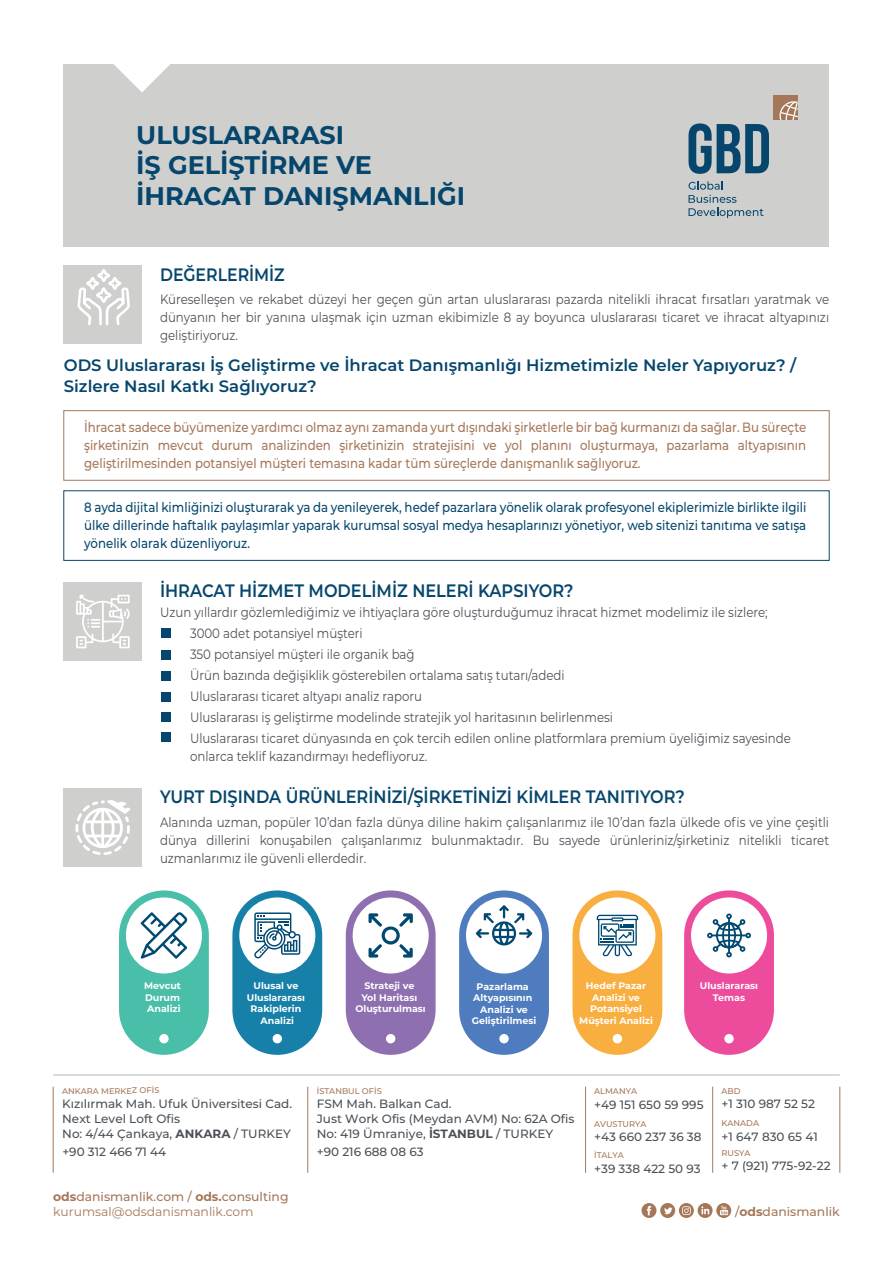
<style>
.page{position:relative;width:893px;height:1263px;background:#fff}
.page>*{position:absolute;margin:0;border:0;box-sizing:border-box;transform-origin:0 0}
.t1{font:700 25.5px/30.6px "Montserrat";color:#06466d}
.t2{font:600 18px "Montserrat";color:#06466d;scale:.9 1}
.t3{font:600 18px "Montserrat";color:#06466d;scale:.87 1}
.t4{font:600 16.5px/21px "Montserrat";color:#06466d}
.t5{font:13.5px/21px "Montserrat";color:#4b5157;text-align:justify;scale:.87 1}
.t6{font:500 13.5px/18px "Montserrat";color:#a57759;text-align:justify;scale:.87 1}
.t7{font:500 13.5px/18px "Montserrat";color:#06466d;text-align:justify;scale:.87 1}
.t8{font:12.3px/14.9px "Montserrat";color:#a57759}
.t9{font:500 12.3px "Montserrat";color:#a57759}
.t10{font:500 12px/15px "Montserrat";color:#4b5157}
.t11{font:700 9.45px/11.4px "Montserrat";color:#fff;text-align:center}
.t12{font:500 8.25px "Montserrat";color:#a57759}
.s1{font-weight:700}
.s2{font-weight:500}
</style>
<div class="page">
<div style="left:64px;top:64px;width:765px;height:183px;background:#cfd0ce"></div>
<hr style="left:53px;top:1074px;width:787px;height:2px;background:#cfd0ce">
<svg style="left:641px;top:1203px;width:90px;height:15px"></svg>
<hr style="left:712px;top:1087px;width:1px;height:86px;background:#a57759">
<hr style="left:840px;top:1087px;width:1px;height:86px;background:#a57759">
<hr style="left:585px;top:1087px;width:1px;height:86px;background:#a57759">
<hr style="left:307px;top:1087px;width:1px;height:86px;background:#a57759">
<hr style="left:53px;top:1087px;width:1px;height:86px;background:#a57759">
<svg style="left:688px;top:181px;width:76px;height:37px"></svg>
<svg style="left:688px;top:123px;width:81px;height:51px"></svg>
<div style="left:773px;top:95px;width:25px;height:25px;background:#a57759"></div>
<svg style="left:779px;top:101px;width:19px;height:19px"></svg>
<div style="left:64px;top:265px;width:78px;height:78px;background:#cfd0ce"></div>
<div style="left:63px;top:410px;width:767px;height:71px;border:1px solid #a57759"></div>
<div style="left:63px;top:490px;width:767px;height:71px;border:1px solid #06466d"></div>
<div style="left:64px;top:582px;width:78px;height:79px;background:#cfd0ce"></div>
<div style="left:64px;top:788px;width:78px;height:79px;background:#cfd0ce"></div>
<div style="left:161px;top:629px;width:9px;height:9px;background:#06466d"></div>
<div style="left:161px;top:650px;width:9px;height:9px;background:#06466d"></div>
<div style="left:161px;top:671px;width:9px;height:9px;background:#06466d"></div>
<div style="left:161px;top:693px;width:9px;height:9px;background:#06466d"></div>
<div style="left:161px;top:712px;width:9px;height:9px;background:#06466d"></div>
<div style="left:161px;top:732px;width:9px;height:9px;background:#06466d"></div>
<svg style="left:114px;top:64px;width:56px;height:28px"></svg>
<div style="left:119px;top:890px;width:90px;height:165px;background:#49bea9;border-radius:45px"></div>
<div style="left:232px;top:890px;width:90px;height:165px;background:#1680a8;border-radius:45px"></div>
<div style="left:346px;top:890px;width:90px;height:165px;background:#8e6faf;border-radius:45px"></div>
<div style="left:459px;top:890px;width:90px;height:165px;background:#4f7cbe;border-radius:45px"></div>
<div style="left:572px;top:890px;width:90px;height:165px;background:#f9af40;border-radius:45px"></div>
<div style="left:160px;top:1035px;width:8px;height:8px;background:#fff;border-radius:50%"></div>
<div style="left:159px;top:1034px;width:10px;height:9px;border:2px solid #fff;border-radius:50%"></div>
<div style="left:273px;top:1035px;width:8px;height:8px;background:#fff;border-radius:50%"></div>
<div style="left:273px;top:1034px;width:9px;height:9px;border:2px solid #fff;border-radius:50%"></div>
<div style="left:387px;top:1035px;width:8px;height:8px;background:#fff;border-radius:50%"></div>
<div style="left:386px;top:1034px;width:9px;height:9px;border:2px solid #fff;border-radius:50%"></div>
<div style="left:500px;top:1035px;width:8px;height:8px;background:#fff;border-radius:50%"></div>
<div style="left:499px;top:1034px;width:10px;height:9px;border:2px solid #fff;border-radius:50%"></div>
<div style="left:613px;top:1035px;width:8px;height:8px;background:#fff;border-radius:50%"></div>
<div style="left:613px;top:1034px;width:9px;height:9px;border:2px solid #fff;border-radius:50%"></div>
<div style="left:126px;top:897px;width:76px;height:76px;background:#fff;border-radius:50%"></div>
<div style="left:239px;top:897px;width:76px;height:76px;background:#fff;border-radius:50%"></div>
<div style="left:353px;top:897px;width:76px;height:76px;background:#fff;border-radius:50%"></div>
<div style="left:466px;top:897px;width:76px;height:76px;background:#fff;border-radius:50%"></div>
<div style="left:579px;top:897px;width:76px;height:76px;background:#fff;border-radius:50%"></div>
<svg style="left:368px;top:913px;width:45px;height:45px"></svg>
<svg style="left:140px;top:912px;width:47px;height:47px"></svg>
<svg style="left:476px;top:905px;width:56px;height:41px"></svg>
<div style="left:684px;top:890px;width:90px;height:165px;background:#ed4c9c;border-radius:45px"></div>
<div style="left:725px;top:1035px;width:8px;height:8px;background:#fff;border-radius:50%"></div>
<div style="left:724px;top:1034px;width:10px;height:9px;border:2px solid #fff;border-radius:50%"></div>
<div style="left:691px;top:897px;width:76px;height:76px;background:#fff;border-radius:50%"></div>
<svg style="left:597px;top:915px;width:41px;height:41px"></svg>
<svg style="left:254px;top:912px;width:46px;height:46px"></svg>
<svg style="left:76px;top:595px;width:54px;height:53px"></svg>
<svg style="left:78px;top:269px;width:52px;height:56px"></svg>
<svg style="left:76px;top:800px;width:54px;height:55px"></svg>
<svg style="left:707px;top:913px;width:44px;height:44px"></svg>
<h1 class="t1" style="left:136px;top:118px;width:330px">ULUSLARARASI<br>İŞ GELİŞTİRME VE<br>İHRACAT DANIŞMANLIĞI</h1>
<h2 class="t3" style="left:160px;top:262px;width:145px">DEĞERLERİMİZ</h2>
<p class="t5" style="left:160px;top:289px;width:771px;line-height:18px">Küreselleşen ve rekabet düzeyi her geçen gün artan uluslararası pazarda nitelikli ihracat fırsatları yaratmak ve dünyanın her bir yanına ulaşmak için uzman ekibimizle 8 ay boyunca uluslararası ticaret ve ihracat altyapınızı geliştiriyoruz.</p>
<p class="t4" style="left:64px;top:353px;width:734px">ODS Uluslararası İş Geliştirme ve İhracat Danışmanlığı Hizmetimizle Neler Yapıyoruz? /<br>Sizlere Nasıl Katkı Sağlıyoruz?</p>
<p class="t6" style="left:84px;top:418px;width:832px">İhracat sadece büyümenize yardımcı olmaz aynı zamanda yurt dışındaki şirketlerle bir bağ kurmanızı da sağlar. Bu süreçte şirketinizin mevcut durum analizinden şirketinizin stratejisini ve yol planını oluşturmaya, pazarlama altyapısının geliştirilmesinden potansiyel müşteri temasına kadar tüm süreçlerde danışmanlık sağlıyoruz.</p>
<p class="t7" style="left:84px;top:497px;width:832px">8 ayda dijital kimliğinizi oluşturarak ya da yenileyerek, hedef pazarlara yönelik olarak profesyonel ekiplerimizle birlikte ilgili ülke dillerinde haftalık paylaşımlar yaparak kurumsal sosyal medya hesaplarınızı yönetiyor, web sitenizi tanıtıma ve satışa yönelik olarak düzenliyoruz.</p>
<h2 class="t2" style="left:160px;top:578px;width:461px">İHRACAT HİZMET MODELİMİZ NELERİ KAPSIYOR?</h2>
<p class="t5" style="left:190px;top:601px;width:692px;text-align:left;text-indent:-30px">Uzun yıllardır gözlemlediğimiz ve ihtiyaçlara göre oluşturduğumuz ihracat hizmet modelimiz ile sizlere; 3000 adet potansiyel müşteri<br>350 potansiyel müşteri ile organik bağ<br>Ürün bazında değişiklik gösterebilen ortalama satış tutarı/adedi<br>Uluslararası ticaret altyapı analiz raporu<br>Uluslararası iş geliştirme modelinde stratejik yol haritasının belirlenmesi<br>Uluslararası ticaret dünyasında en çok tercih edilen online platformlara premium üyeliğimiz sayesinde</p>
<p class="t5" style="left:190px;top:745px;width:274px">onlarca teklif kazandırmayı hedefliyoruz.</p>
<h2 class="t2" style="left:160px;top:784px;width:585px">YURT DIŞINDA ÜRÜNLERİNİZİ/ŞİRKETİNİZİ KİMLER TANITIYOR?</h2>
<p class="t5" style="left:160px;top:813px;width:771px;line-height:18px">Alanında uzman, popüler 10’dan fazla dünya diline hakim çalışanlarımız ile 10’dan fazla ülkede ofis ve yine çeşitli dünya dillerini konuşabilen çalışanlarımız bulunmaktadır. Bu sayede ürünleriniz/şirketiniz nitelikli ticaret uzmanlarımız ile güvenli ellerdedir.</p>
<p class="t11" style="left:144px;top:980px;width:38px;text-align:justify">Mevcut Durum Analizi</p>
<p class="t11" style="left:247px;top:980px;width:60px">Ulusal ve<br>Uluslararası<br>Rakiplerin<br>Analizi</p>
<p class="t11" style="left:356px;top:980px;width:72px">Strateji ve<br>Yol Haritası<br>Oluşturulması</p>
<p class="t11" style="left:472px;top:980px;width:66px">Pazarlama<br>Altyapısının<br>Analizi ve<br>Geliştirilmesi</p>
<p class="t11" style="left:579px;top:980px;width:75px">Hedef Pazar<br>Analizi ve<br>Potansiyel<br>Müşteri Analizi</p>
<p class="t11" style="left:700px;top:980px;width:60px">Uluslararası<br>Temas</p>
<p class="t12" style="left:62px;top:1085px;width:99px">ANKARA MERKEZ OFİS</p>
<p class="t10" style="left:62px;top:1096px;width:231px">Kızılırmak Mah. Ufuk Üniversitesi Cad.<br>Next Level Loft Ofis<br>No: 4/44 Çankaya, <span class="s1">ANKARA</span> / TURKEY</p>
<p class="t10" style="left:62px;top:1144px;width:106px">+90 312 466 71 44</p>
<p class="t8" style="left:53px;top:1188px;width:237px"><span class="s1">ods</span><span class="s2">danismanlik.com /</span> <span class="s1">ods.</span><span class="s2">consulting </span>kurumsal@odsdanismanlik.com</p>
<p class="t12" style="left:317px;top:1085px;width:67px">İSTANBUL OFİS</p>
<p class="t10" style="left:317px;top:1096px;width:259px">FSM Mah. Balkan Cad.<br>Just Work Ofis (Meydan AVM) No: 62A Ofis<br>No: 419 Ümraniye, <span class="s1">İSTANBUL</span> / TURKEY</p>
<p class="t10" style="left:317px;top:1144px;width:108px">+90 216 688 08 63</p>
<p class="t12" style="left:594px;top:1085px;width:44px">ALMANYA</p>
<p class="t10" style="left:594px;top:1096px;width:111px">+49 151 650 59 995</p>
<p class="t12" style="left:594px;top:1118px;width:54px">AVUSTURYA</p>
<p class="t10" style="left:594px;top:1129px;width:109px">+43 660 237 36 38</p>
<p class="t12" style="left:594px;top:1150px;width:31px">İTALYA</p>
<p class="t10" style="left:594px;top:1161px;width:108px">+39 338 422 50 93</p>
<p class="t12" style="left:721px;top:1085px;width:21px">ABD</p>
<p class="t10" style="left:721px;top:1096px;width:95px">+1 310 987 52 52</p>
<p class="t12" style="left:721px;top:1117px;width:39px">KANADA</p>
<p class="t10" style="left:721px;top:1128px;width:98px">+1 647 830 65 41</p>
<p class="t12" style="left:721px;top:1147px;width:31px">RUSYA</p>
<p class="t10" style="left:721px;top:1158px;width:111px">+ 7 (921) 775-92-22</p>
<p class="t9" style="left:735px;top:1203px;width:106px">/<span class="s1">ods</span>danismanlik</p>
</div>
